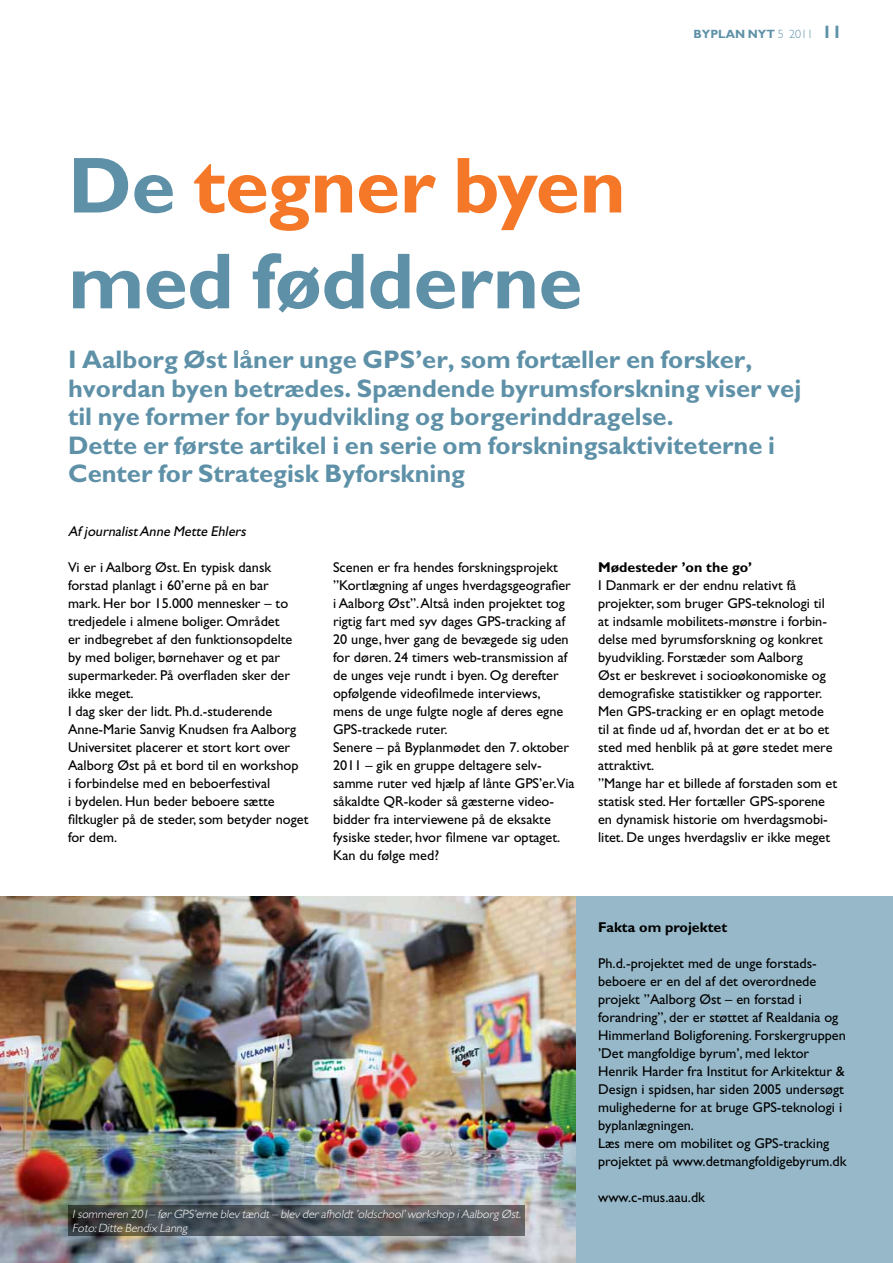
<style>
.page{position:relative;width:893px;height:1263px;background:#fff}
.page>*{position:absolute;margin:0;border:0;box-sizing:border-box;transform-origin:0 0}
.t1{font:700 79.8px/95.8px "Gill Sans Std";letter-spacing:-.01em;color:#5e91a8}
.t2{font:700 25.5px/28.5px "Gill Sans Std";color:#5e91a8}
.t3{font:14.25px/18px "Gill Sans Std";color:#000}
.t4{font:700 14.25px "Gill Sans Std";color:#000}
.t5{font:italic 14.25px "Gill Sans Std";color:#000}
.t6{font:italic 300 12px/13.5px "Gill Sans Std";color:#fff}
.t7{font:700 12px "Gill Sans Std";color:#5e91a8}
.s1{color:#f47827}
.s2{font-weight:300}
.s3{font-size:18px}
</style>
<div class="page">
<img style="left:0;top:896px;width:577px;height:367px">
<svg style="left:68px;top:1205px;width:456px;height:31px;background:#4e5356"></svg>
<div style="left:577px;top:896px;width:316px;height:367px;background:#96b8c9"></div>
<h1 class="t1" style="left:68px;top:137px;width:559px">De <span class="s1">tegner byen </span>med fødderne</h1>
<p class="t7" style="left:694px;top:27px;width:150px">BYPLAN NYT <span class="s2">5 2011</span> <span class="s3">11</span></p>
<p class="t2" style="left:68px;top:345px;width:735px">I Aalborg Øst låner unge GPS’er, som fortæller en forsker, hvordan byen betrædes. Spændende byrumsforskning viser vej til nye former for byudvikling og borgerinddragelse.<br>Dette er første artikel i en serie om forskningsaktiviteterne i Center for Strategisk Byforskning</p>
<p class="t5" style="left:68px;top:523px;width:182px">Af journalistAnne Mette Ehlers</p>
<p class="t3" style="left:333px;top:558px;width:243px">Scenen er fra hendes forskningsprojekt ”Kortlægning af unges hverdagsgeografier i Aalborg Øst”. Altså inden projektet tog rigtig fart med syv dages GPS-tracking af 20 unge, hver gang de bevægede sig uden for døren. 24 timers web-transmission af de unges veje rundt i byen. Og derefter opfølgende videofilmede interviews, mens de unge fulgte nogle af deres egne GPS-trackede ruter.<br>Senere – på Byplanmødet den 7. oktober 2011 – gik en gruppe deltagere selv&shy;samme ruter ved hjælp af lånte GPS’er.Via såkaldte QR-koder så gæsterne video&shy;bidder fra interviewene på de eksakte fysiske steder, hvor filmene var optaget.<br>Kan du følge med?</p>
<p class="t4" style="left:598px;top:559px;width:155px">Mødesteder ’on the go’</p>
<p class="t3" style="left:68px;top:558px;width:242px">Vi er i Aalborg Øst. En typisk dansk forstad planlagt i 60’erne på en bar<br>mark. Her bor 15.000 mennesker – to tredjedele i almene boliger. Området<br>er indbegrebet af den funktionsopdelte by med boliger, børnehaver og et par supermarkeder. På overfladen sker der ikke meget.<br>I dag sker der lidt. Ph.d.-studerende Anne-Marie Sanvig Knudsen fra Aalborg Universitet placerer et stort kort over Aalborg Øst på et bord til en workshop<br>i forbindelse med en beboerfestival<br>i bydelen. Hun beder beboere sætte filtkugler på de steder, som betyder noget for dem.</p>
<p class="t3" style="left:598px;top:576px;width:240px">I Danmark er der endnu relativt få projekter, som bruger GPS-teknologi til at indsamle mobilitets-mønstre i forbin&shy;delse med byrumsforskning og konkret byudvikling. Forstæder som Aalborg<br>Øst er beskrevet i socioøkonomiske og demografiske statistikker og rapporter.<br>Men GPS-tracking er en oplagt metode til at finde ud af, hvordan det er at bo et sted med henblik på at gøre stedet mere attraktivt.<br>”Mange har et billede af forstaden som et statisk sted. Her fortæller GPS-sporene en dynamisk historie om hverdagsmobi&shy;litet. De unges hverdagsliv er ikke meget</p>
<p class="t6" style="left:72px;top:1207px;width:453px">Isommeren 201– førGPS’erne blev tændt– blev derafholdt’oldschool’workshop iAalborg Øst.<br>Foto:Ditte Bendix Lanng</p>
<p class="t4" style="left:598px;top:919px;width:130px">Fakta om projektet</p>
<p class="t3" style="left:598px;top:954px;width:250px">Ph.d.-projektet med de unge forstads&shy;beboere er en del af det overordnede projekt ”Aalborg Øst – en forstad i forandring”, der er støttet af Realdania og Himmerland Boligforening. Forskergruppen ’Det mangfoldige byrum’, med lektor Henrik Harder fra Institut for Arkitektur &amp; Design i spidsen, har siden 2005 undersøgt mulighederne for at bruge GPS-teknologi i byplanlægningen.<br>Læs mere om mobilitet og GPS-tracking projektet på www.detmangfoldigebyrum.dk</p>
<p class="t3" style="left:598px;top:1188px;width:108px">www.c-mus.aau.dk</p>
</div>
